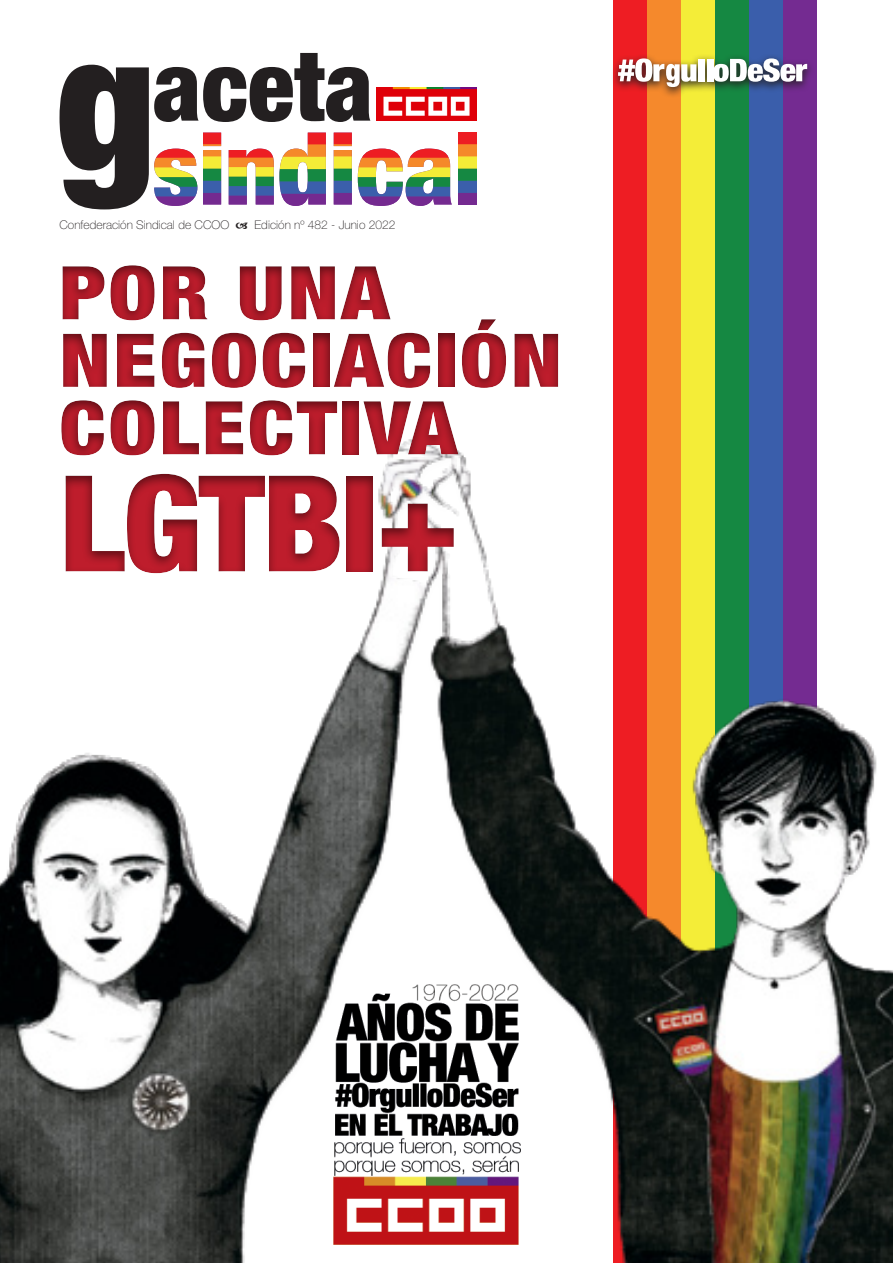
<style>
.page{position:relative;width:893px;height:1263px;background:#fff}
.page>*{position:absolute;margin:0;border:0;box-sizing:border-box;transform-origin:0 0}
.t1{font:900 condensed 133.95px "Helvetica Neue LT Std";letter-spacing:-.02em;color:#be1d2c;scale:1.06 1}
.t2{font:900 condensed 74.25px/67.5px "Helvetica Neue LT Std";letter-spacing:.03em;color:#be1d2c;scale:1.17 1}
.t3{font:100 12px "Helvetica Neue LT Std";color:#231f20}
</style>
<div class="page">
<div style="left:613px;top:0;width:34px;height:1263px;background:#ee1d23"></div>
<div style="left:647px;top:0;width:34px;height:1263px;background:#f5892c"></div>
<div style="left:681px;top:0;width:34px;height:1263px;background:#f4ed38"></div>
<div style="left:715px;top:0;width:34px;height:1263px;background:#158842"></div>
<div style="left:749px;top:0;width:34px;height:1263px;background:#3a5eab"></div>
<div style="left:783px;top:0;width:34px;height:1263px;background:#742b91"></div>
<img style="left:0;top:634px;width:893px;height:629px">
<img style="left:452px;top:87px;width:25px;height:33px">
<svg style="left:60px;top:53px;width:392px;height:156px"></svg>
<img style="left:406px;top:149px;width:46px;height:57px">
<img style="left:458px;top:133px;width:19px;height:71px">
<div style="left:35px;top:245px;width:651px;height:389px;background:#231f20;opacity:.58"></div>
<svg style="left:613px;top:56px;width:198px;height:40px"></svg>
<svg style="left:618px;top:58px;width:78px;height:29px;background:#d2a88e"></svg>
<div style="left:698px;top:59px;width:6px;height:22px;background:#fff"></div>
<div style="left:707px;top:59px;width:6px;height:22px;background:#fff"></div>
<svg style="left:713px;top:58px;width:94px;height:24px;background:#aab0ba"></svg>
<p class="t3" style="left:60px;top:218px;width:171px">Confederación Sindical de CCOO</p>
<p class="t3" style="left:255px;top:218px;width:142px">Edición nº 482 - Junio 2022</p>
<h2 class="t2" style="left:59px;top:258px;width:431px">POR UNA<br>NEGOCIACIÓN<br>COLECTIVA</h2>
<h1 class="t1" style="left:59px;top:441px;width:380px">LGTBI+</h1>
</div>
